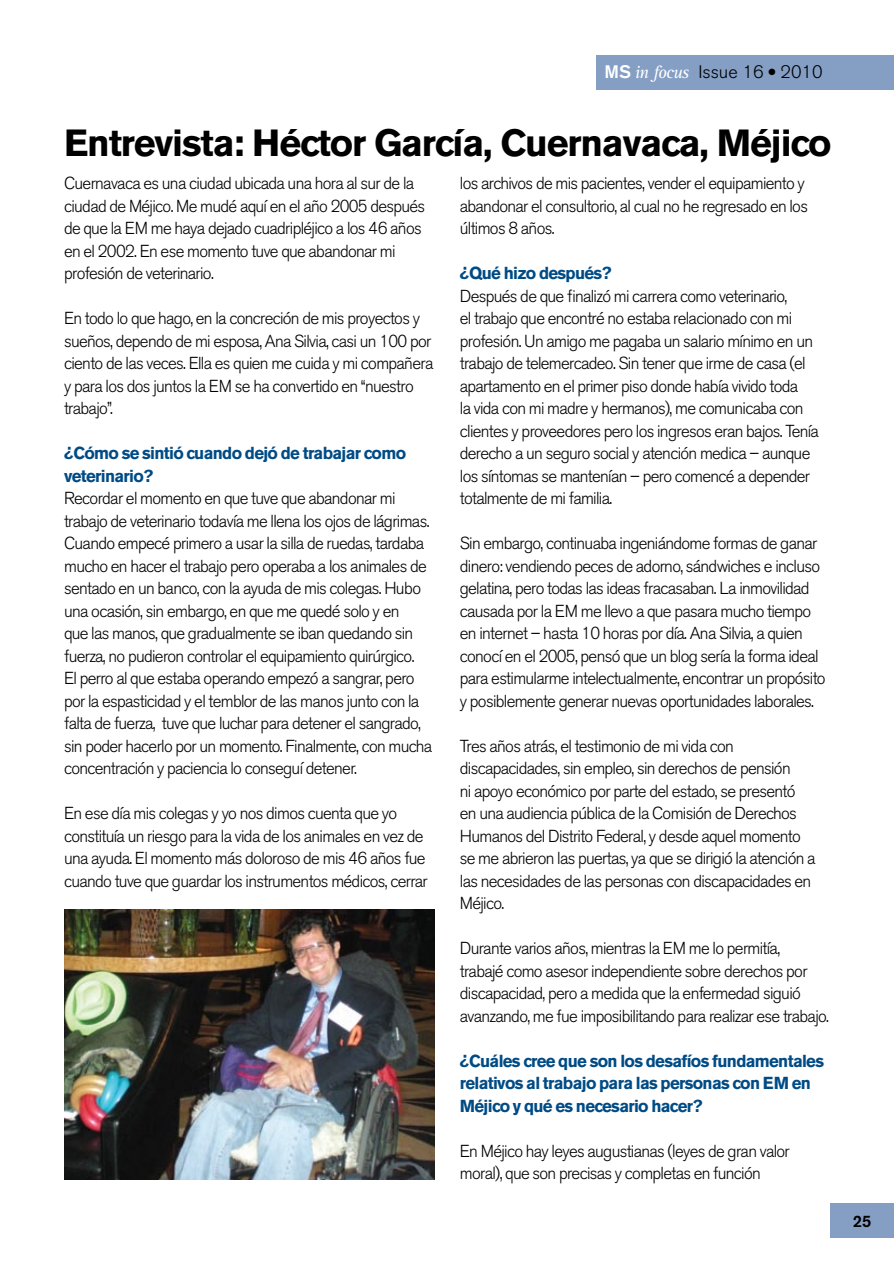
<style>
.page{position:relative;width:894px;height:1262px;background:#fff}
.page>*{position:absolute;margin:0;border:0;box-sizing:border-box;transform-origin:0 0}
.t1{font:700 37.5px "Akzidenz Grotesk BE";letter-spacing:-.03em;color:#000}
.t2{font:300 18px "Akzidenz Grotesk BE";color:#000}
.t3{font:300 17.25px/22.5px "Akzidenz Grotesk BE";letter-spacing:-.04em;color:#000}
.t4{font:700 17.25px/22.5px "Akzidenz Grotesk BE";letter-spacing:-.04em;color:#004b85}
.t5{font:500 16.5px "Akzidenz Grotesk BE";color:#000}
.s1{font-weight:500;color:#fff}
.s2{font-family:"Rotis Serif";font-weight:400;font-style:italic;color:#fff}
.s3{font-weight:700;color:#004b85}
</style>
<div class="page">
<img style="left:64px;top:909px;width:370px;height:270px">
<div style="left:596px;top:56px;width:297px;height:34px;background:#859ec4"></div>
<div style="left:829px;top:1204px;width:64px;height:34px;background:#859ec4"></div>
<p class="t2" style="left:604px;top:62px;width:219px"><span class="s1">MS</span> <span class="s2">in focus</span> Issue 16 ● 2010</p>
<p class="t1" style="left:64px;top:121px;width:768px">Entrevista: Héctor García, Cuernavaca, Méjico</p>
<p class="t3" style="left:64px;top:172px;width:362px">Cuernavaca es una ciudad ubicada una hora al sur de la ciudad de Méjico. Me mudé aquí en el año 2005 después de que la EM me haya dejado cuadripléjico a los 46 años en el 2002. En ese momento tuve que abandonar mi profesión de veterinario.</p>
<p class="t3" style="left:64px;top:307px;width:370px">En todo lo que hago, en la concreción de mis proyectos y sueños, dependo de mi esposa, Ana Silvia, casi un 100 por ciento de las veces. Ella es quien me cuida y mi compañera y para los dos juntos la EM se ha convertido en “nuestro trabajo”.</p>
<p class="t3" style="left:64px;top:442px;width:369px"><span class="s3">¿Cómo se sintió cuando dejó de trabajar como veterinario?<br></span>Recordar el momento en que tuve que abandonar mi trabajo de veterinario todavía me llena los ojos de lágrimas.<br>Cuando empecé primero a usar la silla de ruedas, tardaba mucho en hacer el trabajo pero operaba a los animales de sentado en un banco, con la ayuda de mis colegas. Hubo una ocasión, sin embargo, en que me quedé solo y en<br>que las manos, que gradualmente se iban quedando sin fuerza, no pudieron controlar el equipamiento quirúrgico.<br>El perro al que estaba operando empezó a sangrar, pero por la espasticidad y el temblor de las manos junto con la falta de fuerza, tuve que luchar para detener el sangrado, sin poder hacerlo por un momento. Finalmente, con mucha concentración y paciencia lo conseguí detener.</p>
<p class="t3" style="left:64px;top:802px;width:365px">En ese día mis colegas y yo nos dimos cuenta que yo constituía un riesgo para la vida de los animales en vez de una ayuda. El momento más doloroso de mis 46 años fue cuando tuve que guardar los instrumentos médicos, cerrar</p>
<p class="t3" style="left:459px;top:172px;width:349px">los archivos de mis pacientes, vender el equipamiento y abandonar el consultorio, al cual no he regresado en los últimos 8 años.</p>
<p class="t3" style="left:459px;top:262px;width:360px"><span class="s3">¿Qué hizo después?<br></span>Después de que finalizó mi carrera como veterinario,<br>el trabajo que encontré no estaba relacionado con mi profesión. Un amigo me pagaba un salario mínimo en un trabajo de telemercadeo. Sin tener que irme de casa (el apartamento en el primer piso donde había vivido toda<br>la vida con mi madre y hermanos), me comunicaba con clientes y proveedores pero los ingresos eran bajos. Tenía derecho a un seguro social y atención medica – aunque los síntomas se mantenían – pero comencé a depender totalmente de mi familia.</p>
<p class="t3" style="left:459px;top:532px;width:367px">Sin embargo, continuaba ingeniándome formas de ganar dinero: vendiendo peces de adorno, sándwiches e incluso gelatina, pero todas las ideas fracasaban. La inmovilidad causada por la EM me llevo a que pasara mucho tiempo en internet – hasta 10 horas por día. Ana Silvia, a quien conocí en el 2005, pensó que un blog sería la forma ideal para estimularme intelectualmente, encontrar un propósito y posiblemente generar nuevas oportunidades laborales.</p>
<p class="t3" style="left:459px;top:735px;width:357px">Tres años atrás, el testimonio de mi vida con discapacidades, sin empleo, sin derechos de pensión<br>ni apoyo económico por parte del estado, se presentó en una audiencia pública de la Comisión de Derechos Humanos del Distrito Federal, y desde aquel momento se me abrieron las puertas, ya que se dirigió la atención a las necesidades de las personas con discapacidades en Méjico.</p>
<p class="t3" style="left:459px;top:937px;width:370px">Durante varios años, mientras la EM me lo permitía,<br>trabajé como asesor independiente sobre derechos por discapacidad, pero a medida que la enfermedad siguió avanzando, me fue imposibilitando para realizar ese trabajo.</p>
<p class="t4" style="left:459px;top:1049px;width:365px">¿Cuáles cree que son los desafíos fundamentales relativos al trabajo para las personas con EM en<br>Méjico y qué es necesario hacer?</p>
<p class="t3" style="left:459px;top:1140px;width:331px">En Méjico hay leyes augustianas (leyes de gran valor moral), que son precisas y completas en función</p>
<p class="t5" style="left:852px;top:1211px;width:20px">25</p>
</div>
